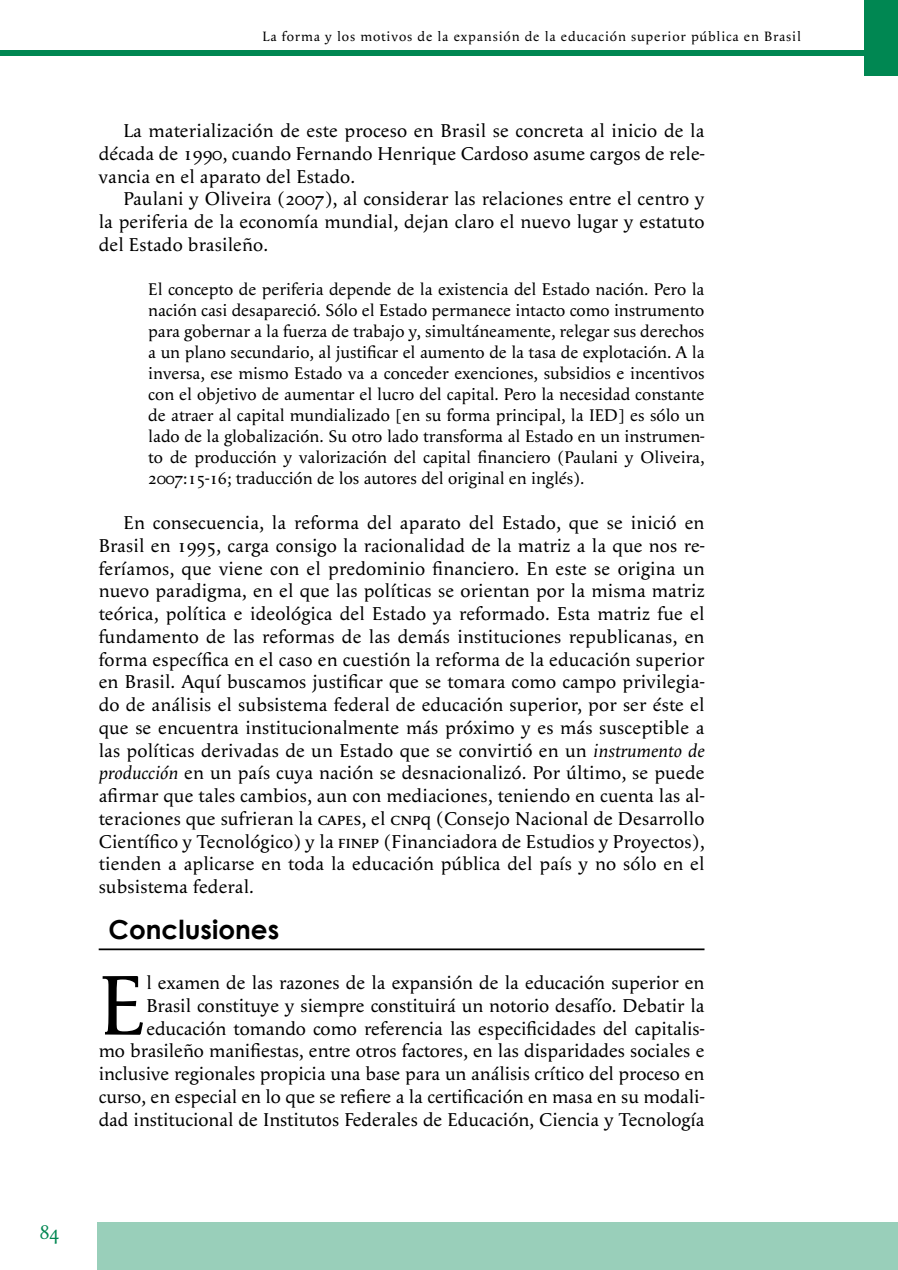
<style>
.page{position:relative;width:898px;height:1270px;background:#fff}
.page>*{position:absolute;margin:0;border:0;box-sizing:border-box;transform-origin:0 0}
.t1{font:87.5px "Apolline";color:#000}
.t2{font:700 26.25px "Century Gothic";color:#000}
.t3{font:19.25px/22.8px "Apolline";color:#000;text-align:justify}
.t4{font:19.25px "Apolline";color:#008752}
.t5{font:17.5px/21px "Apolline";color:#000;text-align:justify}
.t6{font:14px "Apolline";letter-spacing:.06em;color:#000}
.s1{font-style:italic}
.s2{font-family:"Apolline Regular SC"}
</style>
<div class="page">
<div style="left:864px;top:0;width:34px;height:75px;background:#008752"></div>
<hr style="left:99px;top:948px;width:605px;height:2px;background:#000">
<div style="left:97px;top:1222px;width:801px;height:48px;background:#99cfba"></div>
<div style="left:0;top:51px;width:866px;height:5px;background:#008752"></div>
<p class="t4" style="left:40px;top:1221px;width:21px">84</p>
<p class="t6" style="left:263px;top:28px;width:540px">La forma y los motivos de la expansión de la educación superior pública en Brasil</p>
<p class="t3" style="left:99px;top:119px;width:607px;text-indent:25px">La materialización de este proceso en Brasil se concreta al inicio de la década de 1990, cuando Fernando Henrique Cardoso asume cargos de rele&shy;vancia en el aparato del Estado.</p>
<p class="t3" style="left:99px;top:188px;width:607px;text-indent:25px">Paulani y Oliveira (2007), al considerar las relaciones entre el centro y la periferia de la economía mundial, dejan claro el nuevo lugar y estatuto del Estado brasileño.</p>
<p class="t5" style="left:148px;top:278px;width:558px">El concepto de periferia depende de la existencia del Estado nación. Pero la nación casi desapareció. Sólo el Estado permanece intacto como instrumento para gobernar a la fuerza de trabajo y, simultáneamente, relegar sus derechos a un plano secundario, al justificar el aumento de la tasa de explotación. A la inversa, ese mismo Estado va a conceder exenciones, subsidios e incentivos con el objetivo de aumentar el lucro del capital. Pero la necesidad constante de atraer al capital mundializado [en su forma principal, la IED] es sólo un lado de la globalización. Su otro lado transforma al Estado en un instrumen&shy;to de producción y valorización del capital financiero (Paulani y Oliveira, 2007:15-16; traducción de los autores del original en inglés).</p>
<p class="t3" style="left:99px;top:511px;width:607px;text-indent:25px">En consecuencia, la reforma del aparato del Estado, que se inició en Brasil en 1995, carga consigo la racionalidad de la matriz a la que nos re&shy;feríamos, que viene con el predominio financiero. En este se origina un nuevo paradigma, en el que las políticas se orientan por la misma matriz teórica, política e ideológica del Estado ya reformado. Esta matriz fue el fundamento de las reformas de las demás instituciones republicanas, en forma específica en el caso en cuestión la reforma de la educación superior en Brasil. Aquí buscamos justificar que se tomara como campo privilegia&shy;do de análisis el subsistema federal de educación superior, por ser éste el que se encuentra institucionalmente más próximo y es más susceptible a las políticas derivadas de un Estado que se convirtió en un <span class="s1">instrumento de producción</span> en un país cuya nación se desnacionalizó. Por último, se puede afirmar que tales cambios, aun con mediaciones, teniendo en cuenta las al&shy;teraciones que sufrieran la <span class="s2">capes</span>, el <span class="s2">cnp</span>q (Consejo Nacional de Desarrollo Científico y Tecnológico) y la <span class="s2">finep</span> (Financiadora de Estudios y Proyectos), tienden a aplicarse en toda la educación pública del país y no sólo en el subsistema federal.</p>
<h2 class="t2" style="left:109px;top:912px;width:172px">Conclusiones</h2>
<h1 class="t1" style="left:99px;top:954px;width:49px">E</h1>
<p class="t3" style="left:99px;top:971px;width:607px;text-align:right">l examen de las razones de la expansión de la educación superior en Brasil constituye y siempre constituirá un notorio desafío. Debatir la educación tomando como referencia las especificidades del capitalis-<br>mo brasileño manifiestas, entre otros factores, en las disparidades sociales e inclusive regionales propicia una base para un análisis crítico del proceso en curso, en especial en lo que se refiere a la certificación en masa en su modali&shy;dad institucional de Institutos Federales de Educación, Ciencia y Tecnología</p>
</div>
